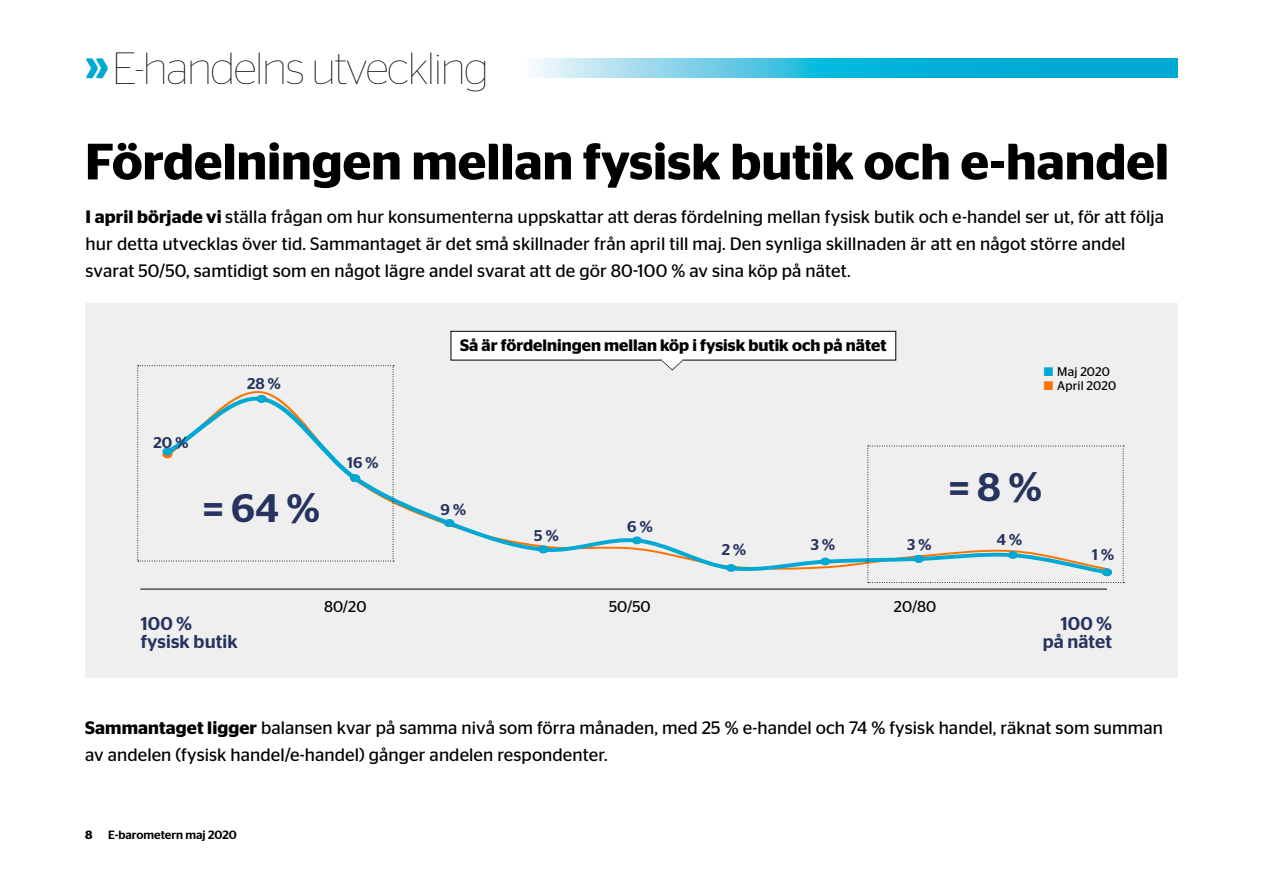
<style>
.page{position:relative;width:1263px;height:893px;background:#fff}
.page>*{position:absolute;margin:0;border:0;box-sizing:border-box;transform-origin:0 0}
.t1{font:600 51px "Stag Sans";color:#000}
.t2{font:100 45px "Stag Sans";letter-spacing:-.03em;color:#000}
.t3{font:500 39.75px "Stag Sans";color:#25335e}
.t4{font:500 18.6px/18px "Stag Sans";letter-spacing:.005em;color:#25335e}
.t5{font:18px/27px "Stag Sans";letter-spacing:.005em;color:#000}
.t6{font:600 16.65px "Stag Sans";color:#000}
.t7{font:500 15.6px "Stag Sans";color:#25335e}
.t8{font:15.6px "Stag Sans";letter-spacing:.005em;color:#000}
.t9{font:12.6px "Stag Sans";letter-spacing:.01em;color:#000}
.t10{font:500 12px "Stag Sans";color:#000}
.t11{font:600 12px "Stag Sans";color:#000}
.s1{font-weight:600;color:#00a8d4}
.s2{font-weight:600}
.s3{color:#00a8d4}
.s4{color:#ff7200}
</style>
<div class="page">
<svg style="left:533px;top:58px;width:645px;height:19px"></svg>
<div style="left:85px;top:303px;width:1093px;height:374px;background:#efefef"></div>
<svg style="left:394px;top:445px;width:713px;height:127px"></svg>
<div style="left:444px;top:519px;width:10px;height:8px;background:#00a8d4;border-radius:50%"></div>
<div style="left:538px;top:545px;width:10px;height:8px;background:#00a8d4;border-radius:50%"></div>
<div style="left:632px;top:536px;width:10px;height:8px;background:#00a8d4;border-radius:50%"></div>
<div style="left:726px;top:564px;width:10px;height:8px;background:#00a8d4;border-radius:50%"></div>
<div style="left:820px;top:558px;width:10px;height:7px;background:#00a8d4;border-radius:50%"></div>
<hr style="left:140px;top:589px;width:967px;height:1px;background:#000">
<div style="left:451px;top:331px;width:445px;height:29px;background:#fff"></div>
<div style="left:451px;top:331px;width:445px;height:29px;border:1px solid #000"></div>
<svg style="left:661px;top:358px;width:23px;height:12px"></svg>
<svg style="left:137px;top:365px;width:257px;height:197px"></svg>
<svg style="left:867px;top:446px;width:257px;height:137px"></svg>
<h2 class="t2" style="left:85px;top:44px;width:405px"><span class="s1">»</span>E-handelns utveckling</h2>
<h1 class="t1" style="left:85px;top:132px;width:1085px">Fördelningen mellan fysisk butik och e-handel</h1>
<p class="t5" style="left:86px;top:203px;width:1080px"><span class="s2">I april började vi</span> ställa frågan om hur konsumenterna uppskattar att deras fördelning mellan fysisk butik och e-handel ser ut, för att följa hur detta utvecklas över tid. Sammantaget är det små skillnader från april till maj. Den synliga skillnaden är att en något större andel svarat 50/50, samtidigt som en något lägre andel svarat att de gör 80-100 % av sina köp på nätet.</p>
<p class="t7" style="left:247px;top:374px;width:35px">28 %</p>
<p class="t6" style="left:460px;top:335px;width:428px">Så är fördelningen mellan köp i fysisk butik och på nätet</p>
<p class="t9" style="left:1044px;top:365px;width:67px"><span class="s3">■</span> Maj 2020</p>
<p class="t9" style="left:1044px;top:378px;width:74px"><span class="s4">■</span> April 2020</p>
<p class="t7" style="left:154px;top:434px;width:36px">20 %</p>
<h3 class="t3" style="left:203px;top:485px;width:118px">= 64 %</h3>
<p class="t7" style="left:347px;top:453px;width:33px">16 %</p>
<p class="t7" style="left:440px;top:501px;width:27px">9 %</p>
<p class="t7" style="left:534px;top:526px;width:26px">5 %</p>
<p class="t7" style="left:627px;top:517px;width:27px">6 %</p>
<h3 class="t3" style="left:949px;top:464px;width:94px">= 8 %</h3>
<p class="t7" style="left:722px;top:540px;width:26px">2 %</p>
<p class="t7" style="left:811px;top:536px;width:26px">3 %</p>
<p class="t7" style="left:907px;top:536px;width:26px">3 %</p>
<p class="t7" style="left:997px;top:530px;width:27px">4 %</p>
<p class="t8" style="left:324px;top:598px;width:44px">80/20</p>
<p class="t8" style="left:609px;top:598px;width:43px">50/50</p>
<p class="t8" style="left:894px;top:598px;width:44px">20/80</p>
<p class="t7" style="left:1092px;top:545px;width:23px">1 %</p>
<p class="t4" style="left:141px;top:614px;width:98px">100 % fysisk butik</p>
<p class="t4" style="left:1043px;top:614px;width:71px;text-align:right">100 % på nätet</p>
<p class="t5" style="left:85px;top:714px;width:1079px"><span class="s2">Sammantaget ligger</span> balansen kvar på samma nivå som förra månaden, med 25 % e-handel och 74 % fysisk handel, räknat som summan av andelen (fysisk handel/e-handel) gånger andelen respondenter.</p>
<p class="t11" style="left:85px;top:828px;width:9px">8</p>
<p class="t10" style="left:108px;top:828px;width:130px">E-barometern maj 2020</p>
</div>
